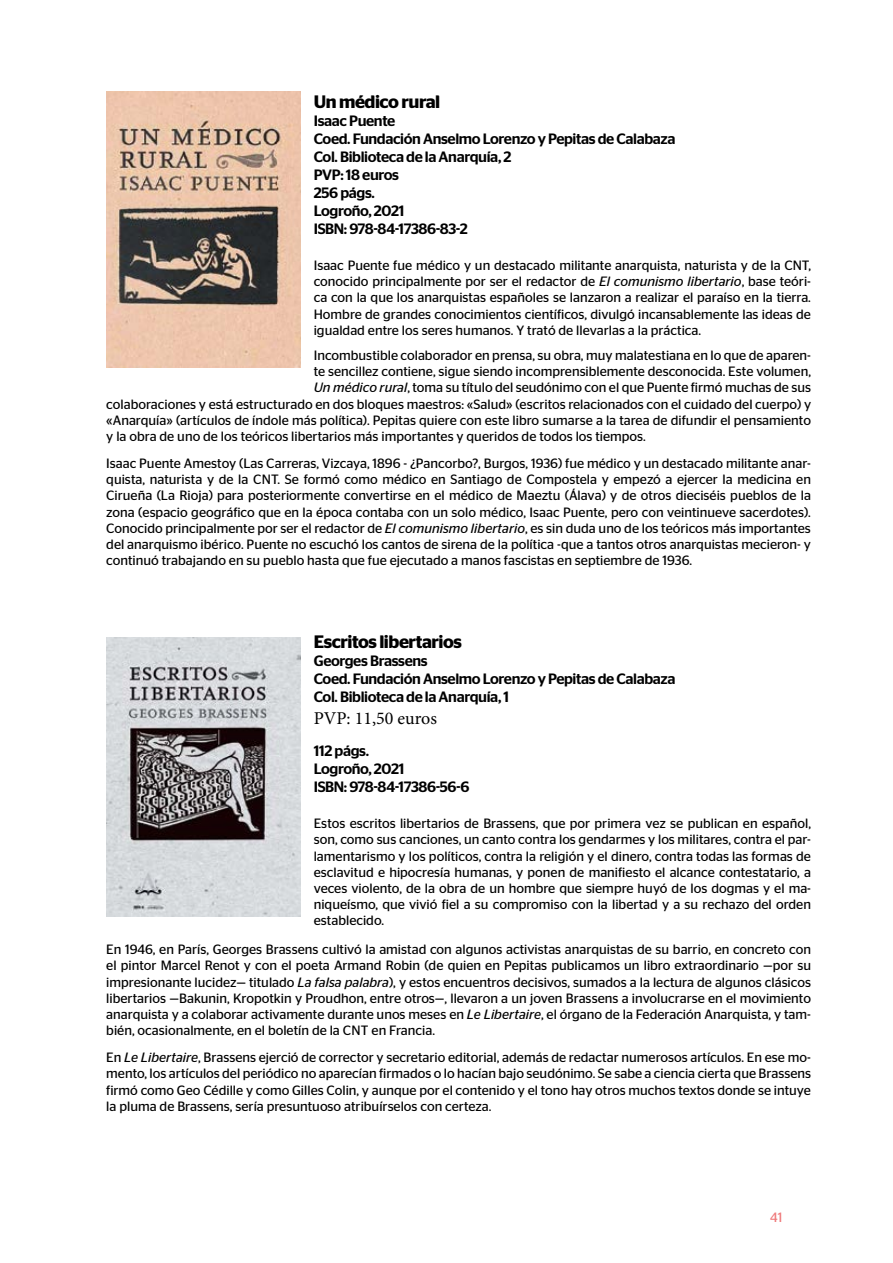
<style>
.page{position:relative;width:893px;height:1263px;background:#fff}
.page>*{position:absolute;margin:0;border:0;box-sizing:border-box;transform-origin:0 0}
.t1{font:600 18px "Stag Sans";letter-spacing:-.025em;color:#000}
.t2{font:18px "Minion Pro";color:#000}
.t3{font:500 15px/18px "Stag Sans";letter-spacing:-.025em;color:#000}
.t4{font:13.5px/16.2px "Stag Sans";color:#000;text-align:justify}
.t5{font:13.5px "Stag Sans";color:#ef797a}
.s1{font-style:italic}
</style>
<div class="page">
<img style="left:106px;top:91px;width:195px;height:277px">
<img style="left:106px;top:638px;width:195px;height:278px">
<h1 class="t1" style="left:314px;top:91px;width:128px">Un médico rural</h1>
<p class="t3" style="left:314px;top:112px;width:363px">Isaac Puente<br>Coed. Fundación Anselmo Lorenzo y Pepitas de Calabaza<br>Col. Biblioteca de la Anarquía, 2<br>PVP: 18 euros<br>256 págs.<br>Logroño, 2021<br>ISBN: 978-84-17386-83-2</p>
<p class="t4" style="left:314px;top:257px;width:499px">Isaac Puente fue médico y un destacado militante anarquista, naturista y de la CNT, conocido principalmente por ser el redactor de <span class="s1">El comunismo libertario</span>, base teóri&shy;ca con la que los anarquistas españoles se lanzaron a realizar el paraíso en la tierra.<br>Hombre de grandes conocimientos científicos, divulgó incansablemente las ideas de igualdad entre los seres humanos. Y trató de llevarlas a la práctica.</p>
<p class="t4" style="left:314px;top:347px;width:499px">Incombustible colaborador en prensa, su obra, muy malatestiana en lo que de aparen-</p>
<p class="t4" style="left:314px;top:363px;width:499px">te sencillez contiene, sigue siendo incomprensiblemente desconocida. Este volumen,</p>
<p class="t4" style="left:314px;top:379px;width:499px"><span class="s1">Un médico rural</span>, toma su título del seudónimo con el que Puente firmó muchas de sus</p>
<p class="t4" style="left:106px;top:396px;width:706px">colaboraciones y está estructurado en dos bloques maestros: «Salud» (escritos relacionados con el cuidado del cuerpo) y</p>
<p class="t4" style="left:106px;top:412px;width:706px">«Anarquía» (artículos de índole más política). Pepitas quiere con este libro sumarse a la tarea de difundir el pensamiento</p>
<p class="t4" style="left:106px;top:428px;width:541px">y la obra de uno de los teóricos libertarios más importantes y queridos de todos los tiempos.</p>
<p class="t4" style="left:106px;top:455px;width:706px">Isaac Puente Amestoy (Las Carreras, Vizcaya, 1896 - ¿Pancorbo?, Burgos, 1936) fue médico y un destacado militante anar&shy;quista, naturista y de la CNT. Se formó como médico en Santiago de Compostela y empezó a ejercer la medicina en Cirueña (La Rioja) para posteriormente convertirse en el médico de Maeztu (Álava) y de otros dieciséis pueblos de la zona (espacio geográfico que en la época contaba con un solo médico, Isaac Puente, pero con veintinueve sacerdotes).<br>Conocido principalmente por ser el redactor de <span class="s1">El comunismo libertario</span>, es sin duda uno de los teóricos más importantes del anarquismo ibérico. Puente no escuchó los cantos de sirena de la política -que a tantos otros anarquistas mecieron- y continuó trabajando en su pueblo hasta que fue ejecutado a manos fascistas en septiembre de 1936.</p>
<h1 class="t1" style="left:314px;top:631px;width:150px">Escritos libertarios</h1>
<p class="t3" style="left:314px;top:652px;width:363px">Georges Brassens<br>Coed. Fundación Anselmo Lorenzo y Pepitas de Calabaza<br>Col. Biblioteca de la Anarquía, 1</p>
<h1 class="t2" style="left:314px;top:706px;width:125px">PVP: 11,50 euros</h1>
<p class="t3" style="left:314px;top:742px;width:157px">112 págs.<br>Logroño, 2021<br>ISBN: 978-84-17386-56-6</p>
<p class="t4" style="left:314px;top:815px;width:499px">Estos escritos libertarios de Brassens, que por primera vez se publican en español, son, como sus canciones, un canto contra los gendarmes y los militares, contra el par&shy;lamentarismo y los políticos, contra la religión y el dinero, contra todas las formas de esclavitud e hipocresía humanas, y ponen de manifiesto el alcance contestatario, a veces violento, de la obra de un hombre que siempre huyó de los dogmas y el ma&shy;niqueísmo, que vivió fiel a su compromiso con la libertad y a su rechazo del orden establecido.</p>
<p class="t4" style="left:106px;top:941px;width:706px">En 1946, en París, Georges Brassens cultivó la amistad con algunos activistas anarquistas de su barrio, en concreto con el pintor Marcel Renot y con el poeta Armand Robin (de quien en Pepitas publicamos un libro extraordinario —por su impresionante lucidez— titulado <span class="s1">La falsa palabra</span>), y estos encuentros decisivos, sumados a la lectura de algunos clásicos libertarios —Bakunin, Kropotkin y Proudhon, entre otros—, llevaron a un joven Brassens a involucrarse en el movimiento anarquista y a colaborar activamente durante unos meses en <span class="s1">Le Libertaire</span>, el órgano de la Federación Anarquista, y tam&shy;bién, ocasionalmente, en el boletín de la CNT en Francia.</p>
<p class="t4" style="left:106px;top:1049px;width:706px">En <span class="s1">Le Libertaire</span>, Brassens ejerció de corrector y secretario editorial, además de redactar numerosos artículos. En ese mo&shy;mento, los artículos del periódico no aparecían firmados o lo hacían bajo seudónimo. Se sabe a ciencia cierta que Brassens firmó como Geo Cédille y como Gilles Colin, y aunque por el contenido y el tono hay otros muchos textos donde se intuye la pluma de Brassens, sería presuntuoso atribuírselos con certeza.</p>
<p class="t5" style="left:770px;top:1210px;width:14px">41</p>
</div>
